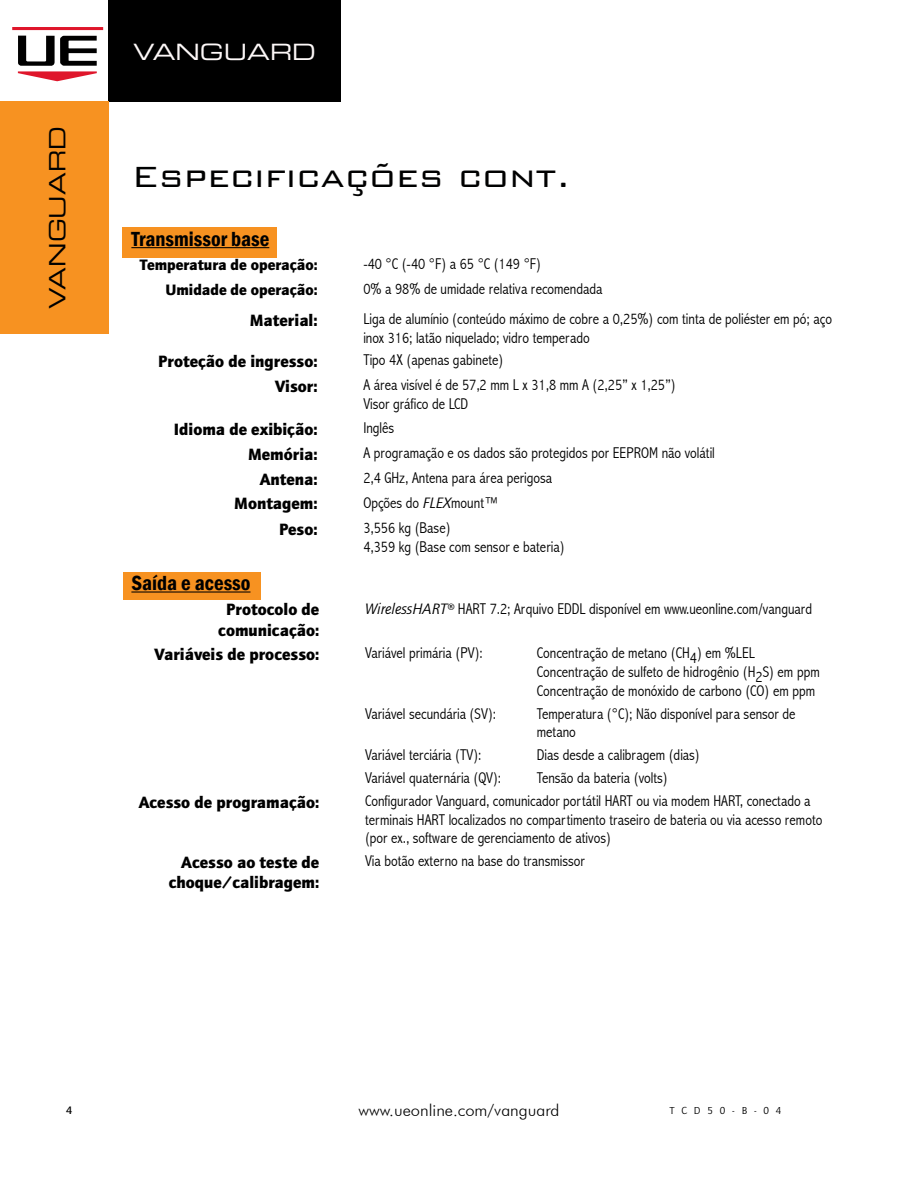
<style>
.page{position:relative;width:918px;height:1188px;background:#fff}
.page>*{position:absolute;margin:0;border:0;box-sizing:border-box;transform-origin:0 0}
.Bull_Cover{font:300 39px "Bank Gothic BT";color:#000101}
.t1{font:22.5px "Eurostile Extended Two";color:#fdf8f8}
.t2{font:22.5px "Eurostile Extended Two";color:#000}
.t3{font:600 condensed 21px "Franklin Gothic";color:#000}
.t4{font:900 16.95px/20.4px "Quay Sans ITC";color:#000;text-align:center}
.t5{font:300 16.5px "Futura BT";color:#000}
.t6{font:300 condensed 15.6px/18.8px "Abadi";color:#000}
.t7{font:900 15.6px "Quay Sans ITC";color:#000}
.t8{font:11.25px "Quay Sans Md ITC SC900";color:#000}
.t9{font:10.5px "Quay Sans ITC Book SC900";letter-spacing:.65em;color:#000}
.s1{font-family:"Quay Sans ITC";font-weight:400;font-style:italic;font-stretch:normal}
</style>
<div class="page">
<div style="left:108px;top:0;width:233px;height:101px;background:#000"></div>
<div style="left:0;top:102px;width:108px;height:232px;background:#f79221"></div>
<hr style="left:12px;top:27px;width:91px;height:3px;background:#df162b">
<svg style="left:18px;top:36px;width:79px;height:45px"></svg>
<div style="left:123px;top:572px;width:138px;height:28px;background:#f79221"></div>
<div style="left:122px;top:227px;width:154px;height:31px;background:#f79221"></div>
<hr style="left:131px;top:247px;width:138px;height:1px;background:#000">
<hr style="left:131px;top:591px;width:119px;height:2px;background:#000">
<h2 class="t2" style="left:42px;top:309px;width:185px;rotate:-90deg">VANGUARD</h2>
<h2 class="t1" style="left:133px;top:37px;width:185px">VANGUARD</h2>
<p class="Bull_Cover" style="left:131px;top:156px;width:441px">Especificações cont.</p>
<p class="t3" style="left:131px;top:225px;width:139px">Transmissor base</p>
<p class="t7" style="left:140px;top:255px;width:179px">Temperatura de operação:</p>
<p class="t6" style="left:363px;top:254px;width:179px">-40 °C (-40 °F) a 65 °C (149 °F)</p>
<p class="t7" style="left:165px;top:281px;width:154px">Umidade de operação:</p>
<p class="t6" style="left:363px;top:280px;width:241px">0% a 98% de umidade relativa recomendada</p>
<p class="t4" style="left:250px;top:310px;width:69px">Material:</p>
<p class="t6" style="left:363px;top:309px;width:470px">Liga de alumínio (conteúdo máximo de cobre a 0,25%) com tinta de poliéster em pó; aço inox 316; latão niquelado; vidro temperado</p>
<p class="t4" style="left:158px;top:351px;width:161px">Proteção de ingresso:</p>
<p class="t6" style="left:363px;top:351px;width:142px">Tipo 4X (apenas gabinete)</p>
<p class="t4" style="left:275px;top:376px;width:44px">Visor:</p>
<p class="t6" style="left:363px;top:376px;width:314px">A área visível é de 57,2 mm L x 31,8 mm A (2,25” x 1,25”)</p>
<p class="t6" style="left:363px;top:394px;width:106px">Visor gráfico de LCD</p>
<p class="t4" style="left:174px;top:419px;width:145px">Idioma de exibição:</p>
<p class="t6" style="left:363px;top:419px;width:32px">Inglês</p>
<p class="t4" style="left:248px;top:444px;width:71px">Memória:</p>
<p class="t6" style="left:363px;top:443px;width:353px">A programação e os dados são protegidos por EEPROM não volátil</p>
<p class="t4" style="left:260px;top:469px;width:59px">Antena:</p>
<p class="t6" style="left:363px;top:468px;width:190px">2,4 GHz, Antena para área perigosa</p>
<p class="t4" style="left:234px;top:494px;width:85px">Montagem:</p>
<p class="t6" style="left:363px;top:494px;width:137px">Opções do <span class="s1">FLEX</span>mount™</p>
<p class="t4" style="left:279px;top:519px;width:40px">Peso:</p>
<p class="t6" style="left:363px;top:518px;width:89px">3,556 kg (Base)</p>
<p class="t6" style="left:363px;top:537px;width:203px">4,359 kg (Base com sensor e bateria)</p>
<p class="t3" style="left:131px;top:569px;width:121px">Saída e acesso</p>
<p class="t4" style="left:218px;top:599px;width:103px">Protocolo de comunicação:</p>
<p class="t6" style="left:365px;top:600px;width:449px"><span class="s1">WirelessHART®</span> HART 7.2; Arquivo EDDL disponível em www.ueonline.com/vanguard</p>
<p class="t4" style="left:154px;top:644px;width:166px">Variáveis de processo:</p>
<p class="t6" style="left:365px;top:644px;width:119px">Variável primária (PV):</p>
<p class="t6" style="left:537px;top:644px;width:220px">Concentração de metano (CH4) em %LEL</p>
<p class="t6" style="left:537px;top:663px;width:284px">Concentração de sulfeto de hidrogênio (H2S) em ppm</p>
<p class="t6" style="left:537px;top:681px;width:280px">Concentração de monóxido de carbono (CO) em ppm</p>
<p class="t6" style="left:365px;top:704px;width:133px">Variável secundária (SV):</p>
<p class="t6" style="left:537px;top:704px;width:260px">Temperatura (°C); Não disponível para sensor de metano</p>
<p class="t6" style="left:365px;top:746px;width:118px">Variável terciária (TV):</p>
<p class="t6" style="left:537px;top:746px;width:165px">Dias desde a calibragem (dias)</p>
<p class="t6" style="left:365px;top:768px;width:138px">Variável quaternária (QV):</p>
<p class="t6" style="left:537px;top:768px;width:133px">Tensão da bateria (volts)</p>
<p class="t4" style="left:139px;top:792px;width:182px">Acesso de programação:</p>
<p class="t6" style="left:365px;top:791px;width:459px">Configurador Vanguard, comunicador portátil HART ou via modem HART, conectado a terminais HART localizados no compartimento traseiro de bateria ou via acesso remoto (por ex., software de gerenciamento de ativos)</p>
<p class="t4" style="left:169px;top:852px;width:152px;text-align:right">Acesso ao teste de choque/calibragem:</p>
<p class="t6" style="left:365px;top:852px;width:221px">Via botão externo na base do transmissor</p>
<p class="t8" style="left:66px;top:1104px;width:8px">4</p>
<p class="t5" style="left:358px;top:1100px;width:203px">www.ueonline.com/vanguard</p>
<p class="t9" style="left:670px;top:1105px;width:113px">TCD50-B-04</p>
</div>
